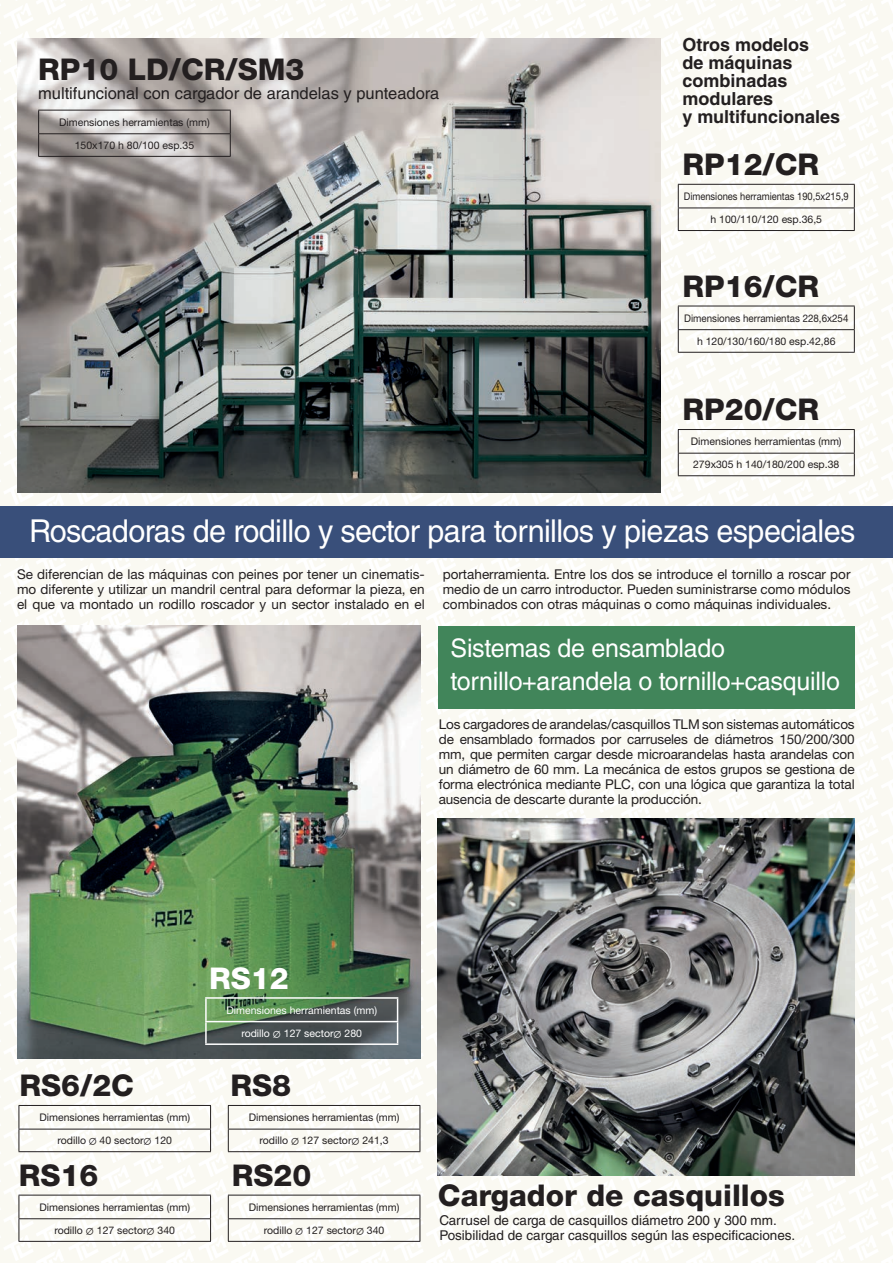
<style>
.page{position:relative;width:893px;height:1263px;background:#fff}
.page>*{position:absolute;margin:0;border:0;box-sizing:border-box;transform-origin:0 0}
.t1{font:31.5px "Helvetica LT Std";letter-spacing:-.02em;color:#fff}
.t2{font:800 30px "Helvetica Neue LT Std";color:#231f20}
.t3{font:800 30px "Helvetica Neue LT Std";color:#fff}
.t4{font:25.5px/33px "Helvetica LT Std";letter-spacing:-.01em;color:#fff}
.t5{font:700 18px/18px "Helvetica LT Std";color:#231f20}
.t6{font:16.5px "Helvetica LT Std";color:#231f20}
.t7{font:13.5px/15px "Helvetica Neue LT Std";color:#231f20;text-align:justify}
.t8{font:13.5px/15px "Helvetica LT Std";color:#231f20}
.t9{font:10.5px "Helvetica Neue LT Std";color:#231f20}
.t10{font:10.5px "Helvetica Neue LT Std";color:#fff}
.t11{font:10.5px "Helvetica Neue LT Std";color:#231f20;scale:.89 1}
.t12{font:10.5px "Helvetica Neue LT Std";color:#231f20;scale:.93 1}
.s1{font-family:"STIX General"}
</style>
<div class="page">
<div style="left:0;top:0;width:893px;height:1263px;background:linear-gradient(to right,#f9f9f4,#fafaf5)"></div>
<img style="left:17px;top:625px;width:403px;height:434px">
<div style="left:0;top:506px;width:893px;height:51px;background:#394f7a"></div>
<img style="left:17px;top:38px;width:643px;height:455px">
<img style="left:438px;top:819px;width:417px;height:356px">
<div style="left:438px;top:626px;width:417px;height:83px;background:#41855a"></div>
<hr style="left:38px;top:110px;width:193px;height:1px;background:#231f20">
<hr style="left:38px;top:133px;width:193px;height:1px;background:#231f20">
<svg style="left:38px;top:110px;width:1px;height:46px"></svg>
<svg style="left:230px;top:110px;width:1px;height:46px"></svg>
<hr style="left:38px;top:156px;width:193px;height:1px;background:#231f20">
<hr style="left:678px;top:184px;width:177px;height:1px;background:#231f20">
<hr style="left:678px;top:208px;width:177px;height:1px;background:#231f20">
<svg style="left:678px;top:185px;width:1px;height:45px"></svg>
<svg style="left:854px;top:185px;width:1px;height:45px"></svg>
<hr style="left:678px;top:230px;width:177px;height:1px;background:#231f20">
<hr style="left:678px;top:306px;width:177px;height:1px;background:#231f20">
<hr style="left:678px;top:329px;width:177px;height:1px;background:#231f20">
<svg style="left:678px;top:306px;width:1px;height:46px"></svg>
<svg style="left:854px;top:306px;width:1px;height:46px"></svg>
<hr style="left:678px;top:352px;width:177px;height:1px;background:#231f20">
<hr style="left:678px;top:429px;width:177px;height:1px;background:#231f20">
<hr style="left:678px;top:453px;width:177px;height:1px;background:#231f20">
<svg style="left:678px;top:430px;width:1px;height:45px"></svg>
<svg style="left:854px;top:430px;width:1px;height:45px"></svg>
<hr style="left:678px;top:475px;width:177px;height:1px;background:#231f20">
<hr style="left:19px;top:1105px;width:192px;height:1px;background:#231f20">
<hr style="left:19px;top:1129px;width:192px;height:1px;background:#231f20">
<svg style="left:19px;top:1106px;width:1px;height:45px"></svg>
<svg style="left:210px;top:1106px;width:1px;height:45px"></svg>
<hr style="left:19px;top:1151px;width:192px;height:1px;background:#231f20">
<hr style="left:228px;top:1105px;width:192px;height:1px;background:#231f20">
<hr style="left:228px;top:1129px;width:192px;height:1px;background:#231f20">
<svg style="left:228px;top:1106px;width:1px;height:45px"></svg>
<svg style="left:420px;top:1106px;width:1px;height:45px"></svg>
<hr style="left:228px;top:1151px;width:192px;height:1px;background:#231f20">
<hr style="left:19px;top:1195px;width:192px;height:1px;background:#231f20">
<hr style="left:19px;top:1218px;width:192px;height:1px;background:#231f20">
<svg style="left:19px;top:1195px;width:1px;height:46px"></svg>
<svg style="left:210px;top:1195px;width:1px;height:46px"></svg>
<hr style="left:19px;top:1241px;width:192px;height:1px;background:#231f20">
<hr style="left:228px;top:1195px;width:192px;height:1px;background:#231f20">
<hr style="left:228px;top:1218px;width:192px;height:1px;background:#231f20">
<svg style="left:228px;top:1195px;width:1px;height:46px"></svg>
<svg style="left:420px;top:1195px;width:1px;height:46px"></svg>
<hr style="left:228px;top:1241px;width:192px;height:1px;background:#231f20">
<hr style="left:205px;top:997px;width:193px;height:2px;background:#fff">
<hr style="left:205px;top:999px;width:2px;height:22px;background:#fff">
<hr style="left:205px;top:1021px;width:193px;height:1px;background:#fff">
<hr style="left:205px;top:1022px;width:2px;height:21px;background:#fff">
<svg style="left:397px;top:999px;width:1px;height:44px"></svg>
<hr style="left:205px;top:1043px;width:193px;height:2px;background:#fff">
<h2 class="t2" style="left:38px;top:51px;width:268px">RP10 LD/CR/SM3</h2>
<p class="t6" style="left:38px;top:84px;width:403px">multifuncional con cargador de arandelas y punteadora</p>
<p class="t9" style="left:59px;top:116px;width:152px">Dimensiones herramientas (mm)</p>
<p class="t9" style="left:75px;top:139px;width:121px">150x170 h 80/100 esp.35</p>
<h3 class="t5" style="left:682px;top:36px;width:159px">Otros modelos<br>de máquinas combinadas modulares<br>y multifuncionales</h3>
<h2 class="t2" style="left:682px;top:147px;width:138px">RP12/CR</h2>
<p class="t11" style="left:684px;top:190px;width:187px">Dimensiones herramientas 190,5x215,9</p>
<p class="t9" style="left:710px;top:213px;width:113px">h 100/110/120 esp.36,5</p>
<h2 class="t2" style="left:682px;top:268px;width:138px">RP16/CR</h2>
<p class="t12" style="left:684px;top:312px;width:178px">Dimensiones herramientas 228,6x254</p>
<p class="t9" style="left:697px;top:335px;width:140px">h 120/130/160/180 esp.42,86</p>
<h2 class="t2" style="left:682px;top:392px;width:138px">RP20/CR</h2>
<p class="t9" style="left:691px;top:435px;width:152px">Dimensiones herramientas (mm)</p>
<p class="t9" style="left:693px;top:458px;width:148px">279x305 h 140/180/200 esp.38</p>
<h1 class="t1" style="left:29px;top:512px;width:828px">Roscadoras de rodillo y sector para tornillos y piezas especiales</h1>
<p class="t7" style="left:17px;top:567px;width:409px">Se diferencian de las máquinas con peines por tener un cinematis&shy;mo diferente y utilizar un mandril central para deformar la pieza, en el que va montado un rodillo roscador y un sector instalado en el</p>
<p class="t7" style="left:443px;top:567px;width:409px">portaherramienta. Entre los dos se introduce el tornillo a roscar por medio de un carro introductor. Pueden suministrarse como módulos combinados con otras máquinas o como máquinas individuales.</p>
<h3 class="t4" style="left:451px;top:631px;width:391px">Sistemas de ensamblado tornillo+arandela o tornillo+casquillo</h3>
<p class="t7" style="left:439px;top:717px;width:417px">Los cargadores de arandelas/casquillos TLM son sistemas automáticos de ensamblado formados por carruseles de diámetros 150/200/300 mm, que permiten cargar desde microarandelas hasta arandelas con un diámetro de 60 mm. La mecánica de estos grupos se gestiona de forma electrónica mediante PLC, con una lógica que garantiza la total ausencia de descarte durante la producción.</p>
<h2 class="t3" style="left:209px;top:960px;width:81px">RS12</h2>
<p class="t10" style="left:226px;top:1003px;width:152px">Dimensiones herramientas (mm)</p>
<p class="t10" style="left:241px;top:1027px;width:122px">rodillo <span class="s1">∅</span> 127 sector<span class="s1">∅</span> 280</p>
<h2 class="t2" style="left:20px;top:1068px;width:116px">RS6/2C</h2>
<h2 class="t2" style="left:231px;top:1067px;width:62px">RS8</h2>
<p class="t9" style="left:39px;top:1111px;width:152px">Dimensiones herramientas (mm)</p>
<p class="t9" style="left:57px;top:1134px;width:116px">rodillo <span class="s1">∅</span> 40 sector<span class="s1">∅</span> 120</p>
<p class="t9" style="left:249px;top:1111px;width:152px">Dimensiones herramientas (mm)</p>
<p class="t9" style="left:260px;top:1134px;width:131px">rodillo <span class="s1">∅</span> 127 sector<span class="s1">∅</span> 241,3</p>
<h2 class="t2" style="left:19px;top:1157px;width:81px">RS16</h2>
<h2 class="t2" style="left:232px;top:1157px;width:81px">RS20</h2>
<p class="t9" style="left:39px;top:1201px;width:152px">Dimensiones herramientas (mm)</p>
<p class="t9" style="left:54px;top:1224px;width:122px">rodillo <span class="s1">∅</span> 127 sector<span class="s1">∅</span> 340</p>
<p class="t9" style="left:249px;top:1201px;width:152px">Dimensiones herramientas (mm)</p>
<p class="t9" style="left:264px;top:1224px;width:122px">rodillo <span class="s1">∅</span> 127 sector<span class="s1">∅</span> 340</p>
<h2 class="t2" style="left:438px;top:1177px;width:348px">Cargador de casquillos</h2>
<p class="t8" style="left:439px;top:1213px;width:357px">Carrusel de carga de casquillos diámetro 200 y 300 mm.<br>Posibilidad de cargar casquillos según las especificaciones.</p>
</div>
